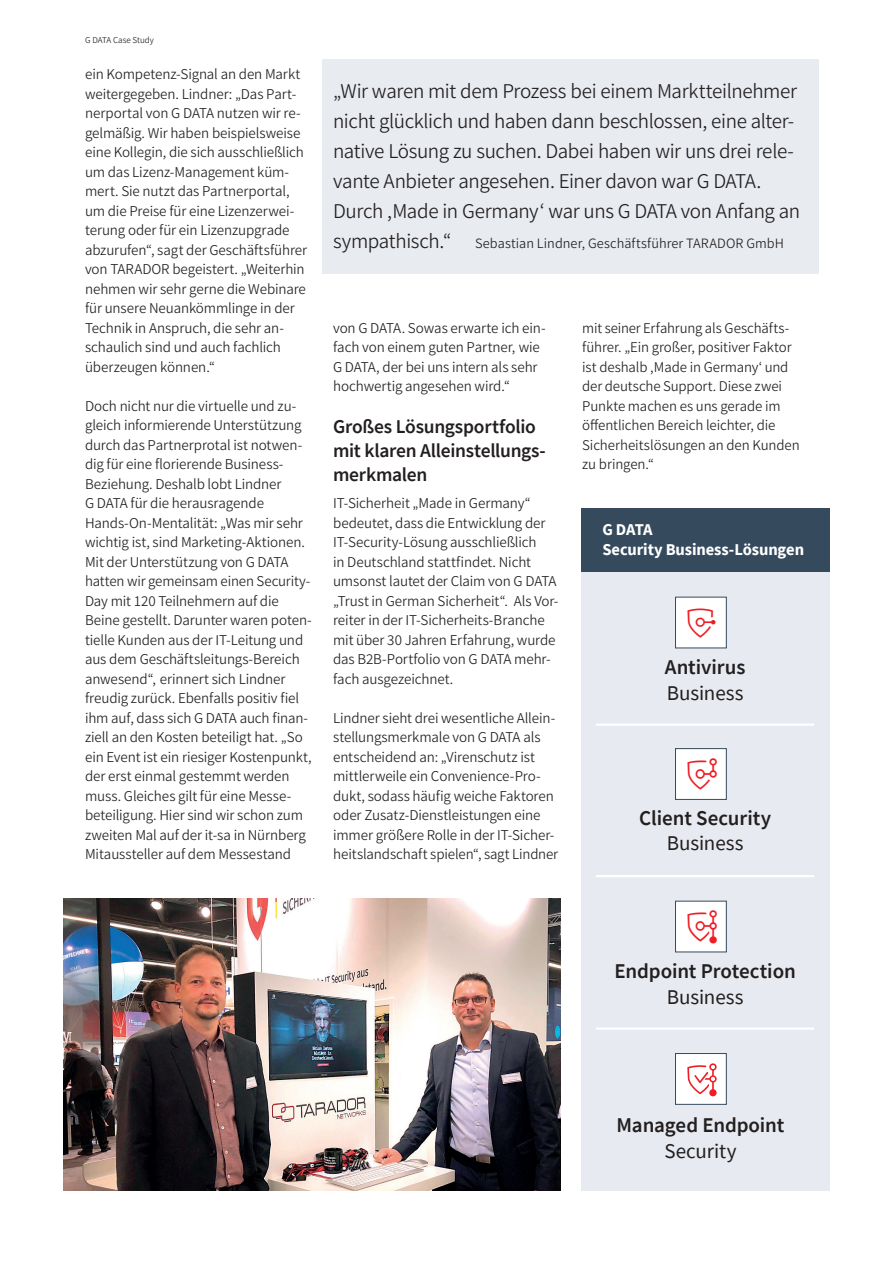
<style>
.page{position:relative;width:893px;height:1263px;background:#fff}
.page>*{position:absolute;margin:0;border:0;box-sizing:border-box;transform-origin:0 0}
.t1{font:36.6px "Gcon";color:#ee1d23}
.t2{font:300 21px/30px "Source Sans Pro";letter-spacing:-.02em;color:#231f20}
.t3{font:600 21px "Source Sans Pro";letter-spacing:-.005em;color:#231f20}
.t4{font:21px "Source Sans Pro";letter-spacing:-.005em;color:#231f20}
.t5{font:600 19.5px/24px "Source Sans Pro";letter-spacing:-.015em;color:#231f20}
.t6{font:700 16.5px/19.5px "Source Sans Pro";letter-spacing:-.01em;color:#fff}
.t7{font:300 15px/19.5px "Source Sans Pro";letter-spacing:-.01em;color:#231f20}
.t8{font:300 14.85px/19.5px "Source Sans Pro";letter-spacing:-.01em;color:#231f20}
.t9{font:300 14.25px "Source Sans Pro";letter-spacing:.01em;color:#231f20}
.t10{font:300 9px "Source Sans Pro";color:#231f20}
.s1{font-size:21px}
</style>
<div class="page">
<div style="left:581px;top:508px;width:248px;height:64px;background:#354a5d"></div>
<div style="left:581px;top:572px;width:248px;height:619px;background:#e7eaf0"></div>
<div style="left:322px;top:60px;width:497px;height:214px;background:#e7eaf0"></div>
<hr style="left:596px;top:723px;width:218px;height:3px;background:#fff">
<hr style="left:596px;top:875px;width:218px;height:2px;background:#fff">
<hr style="left:596px;top:1027px;width:218px;height:3px;background:#fff">
<div style="left:675px;top:597px;width:51px;height:51px;background:#fff"></div>
<div style="left:675px;top:597px;width:52px;height:51px;border:1px solid #354a5d"></div>
<div style="left:675px;top:749px;width:51px;height:50px;background:#fff"></div>
<div style="left:675px;top:748px;width:52px;height:52px;border:1px solid #354a5d"></div>
<div style="left:675px;top:901px;width:51px;height:51px;background:#fff"></div>
<div style="left:675px;top:901px;width:52px;height:51px;border:1px solid #354a5d"></div>
<div style="left:675px;top:1053px;width:52px;height:52px;background:#fff;border:1px solid #354a5d"></div>
<svg style="left:687px;top:1063px;width:30px;height:33px"></svg>
<img style="left:64px;top:898px;width:496px;height:293px">
<p class="t10" style="left:85px;top:34px;width:70px">G DATA Case Study</p>
<p class="t7" style="left:85px;top:64px;width:224px">ein Kompetenz-Signal an den Markt weitergegeben. Lindner: „Das Part&shy;nerportal von G DATA nutzen wir re‑ gelmäßig. Wir haben beispielsweise eine Kollegin, die sich ausschließlich um das Lizenz-Management küm&shy;mert. Sie nutzt das Partnerportal, um die Preise für eine Lizenzerwei&shy;terung oder für ein Lizenzupgrade abzurufen“, sagt der Geschäftsführer von TARADOR begeistert. „Weiterhin nehmen wir sehr gerne die Webinare für unsere Neuankömmlinge in der Technik in Anspruch, die sehr an‑ schaulich sind und auch fachlich überzeugen können.“</p>
<p class="t7" style="left:85px;top:396px;width:228px">Doch nicht nur die virtuelle und zu‑ gleich informierende Unterstützung durch das Partnerprotal ist notwen‑ dig für eine florierende Business-Beziehung. Deshalb lobt Lindner<br>G DATA für die herausragende Hands-On-Mentalität: „Was mir sehr wichtig ist, sind Marketing-Aktionen.<br>Mit der Unterstützung von G DATA hatten wir gemeinsam einen Security-Day mit 120 Teilnehmern auf die Beine gestellt. Darunter waren poten&shy;tielle Kunden aus der IT-Leitung und aus dem Geschäftsleitungs-Bereich anwesend“, erinnert sich Lindner freudig zurück. Ebenfalls positiv fiel ihm auf, dass sich G DATA auch finan&shy;ziell an den Kosten beteiligt hat. „So ein Event ist ein riesiger Kostenpunkt, der erst einmal gestemmt werden muss. Gleiches gilt für eine Messe&shy;beteiligung. Hier sind wir schon zum zweiten Mal auf der it-sa in Nürnberg Mitaussteller auf dem Messestand</p>
<p class="t2" style="left:333px;top:76px;width:469px">„Wir waren mit dem Prozess bei einem Marktteilnehmer nicht glücklich und haben dann beschlossen, eine alter&shy;native Lösung zu suchen. Dabei haben wir uns drei rele&shy;vante Anbieter angesehen. Einer davon war G DATA.<br>Durch ,Made in Germany‘ war uns G DATA von Anfang an</p>
<p class="t9" style="left:333px;top:234px;width:452px"><span class="s1">sympathisch.“</span> Sebastian Lindner, Geschäftsführer TARADOR GmbH</p>
<p class="t7" style="left:333px;top:318px;width:214px">von G DATA. Sowas erwarte ich ein&shy;fach von einem guten Partner, wie<br>G DATA, der bei uns intern als sehr hochwertig angesehen wird.“</p>
<h3 class="t5" style="left:333px;top:414px;width:213px">Großes Lösungsportfolio mit klaren Alleinstellungs‑ merkmalen</h3>
<p class="t7" style="left:333px;top:493px;width:227px">IT-Sicherheit „Made in Germany“ bedeutet, dass die Entwicklung der IT-Security-Lösung ausschließlich<br>in Deutschland stattfindet. Nicht umsonst lautet der Claim von G DATA „Trust in German Sicherheit“. Als Vor&shy;reiter in der IT-Sicherheits-Branche mit über 30 Jahren Erfahrung, wurde das B2B-Portfolio von G DATA mehr&shy;fach ausgezeichnet.</p>
<p class="t7" style="left:333px;top:708px;width:227px">Lindner sieht drei wesentliche Allein&shy;stellungsmerkmale von G DATA als entscheidend an: „Virenschutz ist mittlerweile ein Convenience-Pro&shy;dukt, sodass häufig weiche Faktoren oder Zusatz-Dienstleistungen eine immer größere Rolle in der IT-Sicher&shy;heitslandschaft spielen“, sagt Lindner</p>
<p class="t8" style="left:582px;top:318px;width:219px">mit seiner Erfahrung als Geschäfts&shy;führer. „Ein großer, positiver Faktor ist deshalb ,Made in Germany‘ und der deutsche Support. Diese zwei<br>Punkte machen es uns gerade im öffentlichen Bereich leichter, die<br>Sicherheitslösungen an den Kunden zu bringen.“</p>
<p class="t6" style="left:602px;top:520px;width:203px">G DATA<br>Security Business-Lösungen</p>
<h1 class="t1" style="left:682px;top:605px;width:38px">◊</h1>
<h2 class="t3" style="left:665px;top:653px;width:82px">Antivirus</h2>
<h2 class="t4" style="left:667px;top:679px;width:78px">Business</h2>
<h1 class="t1" style="left:682px;top:756px;width:38px">¢</h1>
<h2 class="t3" style="left:639px;top:804px;width:133px">Client Security</h2>
<h2 class="t4" style="left:667px;top:830px;width:78px">Business</h2>
<h1 class="t1" style="left:682px;top:909px;width:38px">‰</h1>
<h2 class="t3" style="left:614px;top:957px;width:183px">Endpoint Protection</h2>
<h2 class="t4" style="left:667px;top:983px;width:78px">Business</h2>
<h2 class="t3" style="left:616px;top:1111px;width:169px">Managed Endpoint</h2>
<h2 class="t4" style="left:664px;top:1137px;width:74px">Security</h2>
</div>
